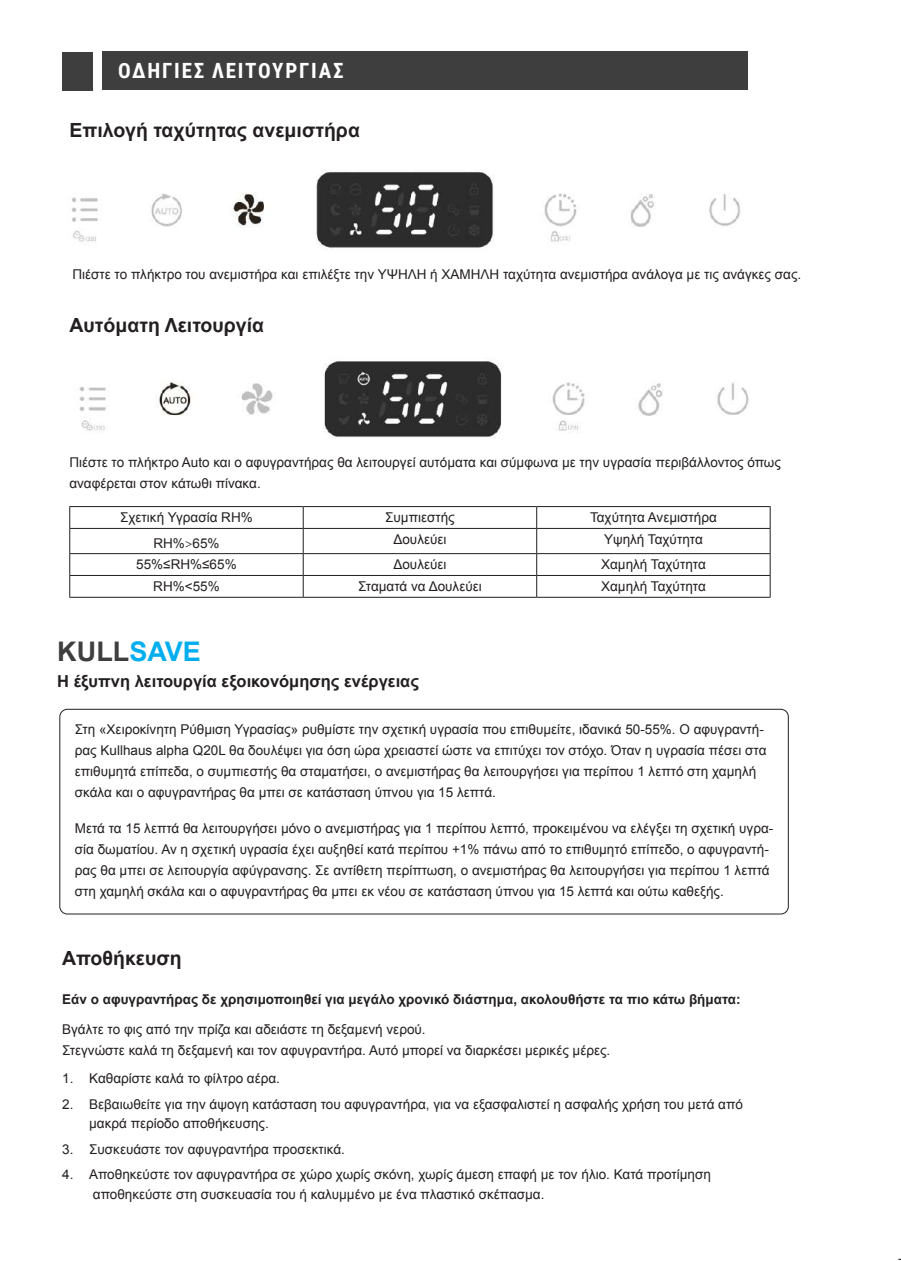
<style>
.page{position:relative;width:901px;height:1261px;background:#fff}
.page>*{position:absolute;margin:0;border:0;box-sizing:border-box;transform-origin:0 0}
.t1{font:700 27px "Arial";color:#3e3e3f}
.t2{font:700 21px "Roboto Condensed";letter-spacing:.085em;color:#fff}
.t3{font:700 19.5px "Arial";color:#231f20}
.t4{font:700 16.5px "Arial";color:#231f20}
.t5{font:13.5px/21px "Arial";color:#231f20}
.t6{font:700 13.5px "Arial";color:#231f20}
.s1{font-family:"Averta Std PE";font-weight:300}
.s2{color:#00aeef}
</style>
<div class="page">
<div style="left:103px;top:51px;width:645px;height:39px;background:#3e3e3f"></div>
<div style="left:62px;top:52px;width:31px;height:38px;background:#3e3e3f"></div>
<img style="left:72px;top:171px;width:668px;height:79px">
<img style="left:79px;top:360px;width:670px;height:78px">
<hr style="left:69px;top:506px;width:234px;height:1px;background:#231f20">
<hr style="left:303px;top:506px;width:234px;height:1px;background:#231f20">
<hr style="left:537px;top:506px;width:233px;height:1px;background:#231f20">
<hr style="left:69px;top:528px;width:234px;height:1px;background:#231f20">
<hr style="left:303px;top:528px;width:234px;height:1px;background:#231f20">
<hr style="left:537px;top:528px;width:233px;height:1px;background:#231f20">
<hr style="left:69px;top:553px;width:234px;height:1px;background:#231f20">
<hr style="left:303px;top:553px;width:234px;height:1px;background:#231f20">
<hr style="left:537px;top:553px;width:233px;height:1px;background:#231f20">
<hr style="left:69px;top:575px;width:234px;height:1px;background:#231f20">
<svg style="left:69px;top:507px;width:1px;height:90px"></svg>
<hr style="left:303px;top:575px;width:234px;height:1px;background:#231f20">
<svg style="left:303px;top:507px;width:1px;height:90px"></svg>
<hr style="left:537px;top:575px;width:233px;height:1px;background:#231f20">
<svg style="left:536px;top:507px;width:1px;height:90px"></svg>
<svg style="left:770px;top:507px;width:1px;height:90px"></svg>
<hr style="left:69px;top:597px;width:234px;height:1px;background:#231f20">
<hr style="left:303px;top:597px;width:234px;height:1px;background:#231f20">
<hr style="left:537px;top:597px;width:233px;height:1px;background:#231f20">
<div style="left:60px;top:709px;width:728px;height:205px;border:1px solid #231f20;border-radius:8px"></div>
<h2 class="t2" style="left:118px;top:56px;width:227px">ΟΔΗΓΙΕΣ ΛΕΙΤΟΥΡΓΙΑΣ</h2>
<h3 class="t3" style="left:69px;top:117px;width:292px">Επιλογή ταχύτητας ανεμιστήρα</h3>
<p class="t5" style="left:72px;top:264px;width:730px">Πιέστε το πλήκτρο του ανεμιστήρα και επιλέξτε την ΥΨΗΛΗ ή ΧΑΜΗΛΗ ταχύτητα ανεμιστήρα ανάλογα με τις ανάγκες σας.</p>
<h3 class="t3" style="left:69px;top:312px;width:196px">Αυτόματη Λειτουργία</h3>
<p class="t5" style="left:69px;top:452px;width:713px">Πιέστε το πλήκτρο Auto και ο αφυγραντήρας θα λειτουργεί αυτόματα και σύμφωνα με την υγρασία περιβάλλοντος όπως αναφέρεται στον κάτωθι πίνακα.</p>
<p class="t5" style="left:120px;top:507px;width:134px">Σχετική Υγρασία RH%</p>
<p class="t5" style="left:385px;top:507px;width:71px">Συμπιεστής</p>
<p class="t5" style="left:590px;top:507px;width:128px">Ταχύτητα Ανεμιστήρα</p>
<p class="t5" style="left:153px;top:532px;width:68px">RH%<span class="s1">&gt;</span>65%</p>
<p class="t5" style="left:393px;top:529px;width:55px">Δουλεύει</p>
<p class="t5" style="left:604px;top:529px;width:100px">Υψηλή Ταχύτητα</p>
<p class="t5" style="left:136px;top:554px;width:102px">55%≤RH%≤65%</p>
<p class="t5" style="left:393px;top:554px;width:55px">Δουλεύει</p>
<p class="t5" style="left:601px;top:554px;width:106px">Χαμηλή Ταχύτητα</p>
<p class="t5" style="left:153px;top:576px;width:68px">RH%&lt;55%</p>
<p class="t5" style="left:358px;top:576px;width:125px">Σταματά να Δουλεύει</p>
<p class="t5" style="left:601px;top:576px;width:106px">Χαμηλή Ταχύτητα</p>
<h1 class="t1" style="left:57px;top:633px;width:145px">KULL<span class="s2">SAVE</span></h1>
<p class="t4" style="left:57px;top:670px;width:363px">Η έξυπνη λειτουργία εξοικονόμησης ενέργειας</p>
<p class="t5" style="left:75px;top:719px;width:693px">Στη «Χειροκίνητη Ρύθμιση Υγρασίας» ρυθμίστε την σχετική υγρασία που επιθυμείτε, ιδανικά 50-55%. Ο αφυγραντή&shy;ρας Kullhaus alpha Q20L θα δουλέψει για όση ώρα χρειαστεί ώστε να επιτύχει τον στόχο. Όταν η υγρασία πέσει στα επιθυμητά επίπεδα, ο συμπιεστής θα σταματήσει, ο ανεμιστήρας θα λειτουργήσει για περίπου 1 λεπτό στη χαμηλή σκάλα και ο αφυγραντήρας θα μπει σε κατάσταση ύπνου για 15 λεπτά.</p>
<p class="t5" style="left:75px;top:818px;width:700px">Μετά τα 15 λεπτά θα λειτουργήσει μόνο ο ανεμιστήρας για 1 περίπου λεπτό, προκειμένου να ελέγξει τη σχετική υγρα&shy;σία δωματίου. Αν η σχετική υγρασία έχει αυξηθεί κατά περίπου +1% πάνω από το επιθυμητό επίπεδο, ο αφυγραντή&shy;ρας θα μπει σε λειτουργία αφύγρανσης. Σε αντίθετη περίπτωση, ο ανεμιστήρας θα λειτουργήσει για περίπου 1 λεπτά στη χαμηλή σκάλα και ο αφυγραντήρας θα μπει εκ νέου σε κατάσταση ύπνου για 15 λεπτά και ούτω καθεξής.</p>
<h3 class="t3" style="left:62px;top:945px;width:121px">Αποθήκευση</h3>
<p class="t6" style="left:62px;top:990px;width:680px">Εάν ο αφυγραντήρας δε χρησιμοποιηθεί για μεγάλο χρονικό διάστημα, ακολουθήστε τα πιο κάτω βήματα:</p>
<p class="t5" style="left:62px;top:1018px;width:550px">Βγάλτε το φις από την πρίζα και αδειάστε τη δεξαμενή νερού.<br>Στεγνώστε καλά τη δεξαμενή και τον αφυγραντήρα. Αυτό μπορεί να διαρκέσει μερικές μέρες.</p>
<p class="t5" style="left:62px;top:1068px;width:219px">1. Καθαρίστε καλά το φίλτρο αέρα.</p>
<p class="t5" style="left:89px;top:1094px;width:655px;line-height:19.5px;text-indent:-27px">2. Βεβαιωθείτε για την άψογη κατάσταση του αφυγραντήρα, για να εξασφαλιστεί η ασφαλής χρήση του μετά από μακρά περίοδο αποθήκευσης.</p>
<p class="t5" style="left:62px;top:1138px;width:284px">3. Συσκευάστε τον αφυγραντήρα προσεκτικά.</p>
<p class="t5" style="left:93px;top:1165px;width:619px;line-height:19.5px;text-indent:-31px">4. Αποθηκεύστε τον αφυγραντήρα σε χώρο χωρίς σκόνη, χωρίς άμεση επαφή με τον ήλιο. Κατά προτίμηση αποθηκεύστε στη συσκευασία του ή καλυμμένο με ένα πλαστικό σκέπασμα.</p>
</div>
